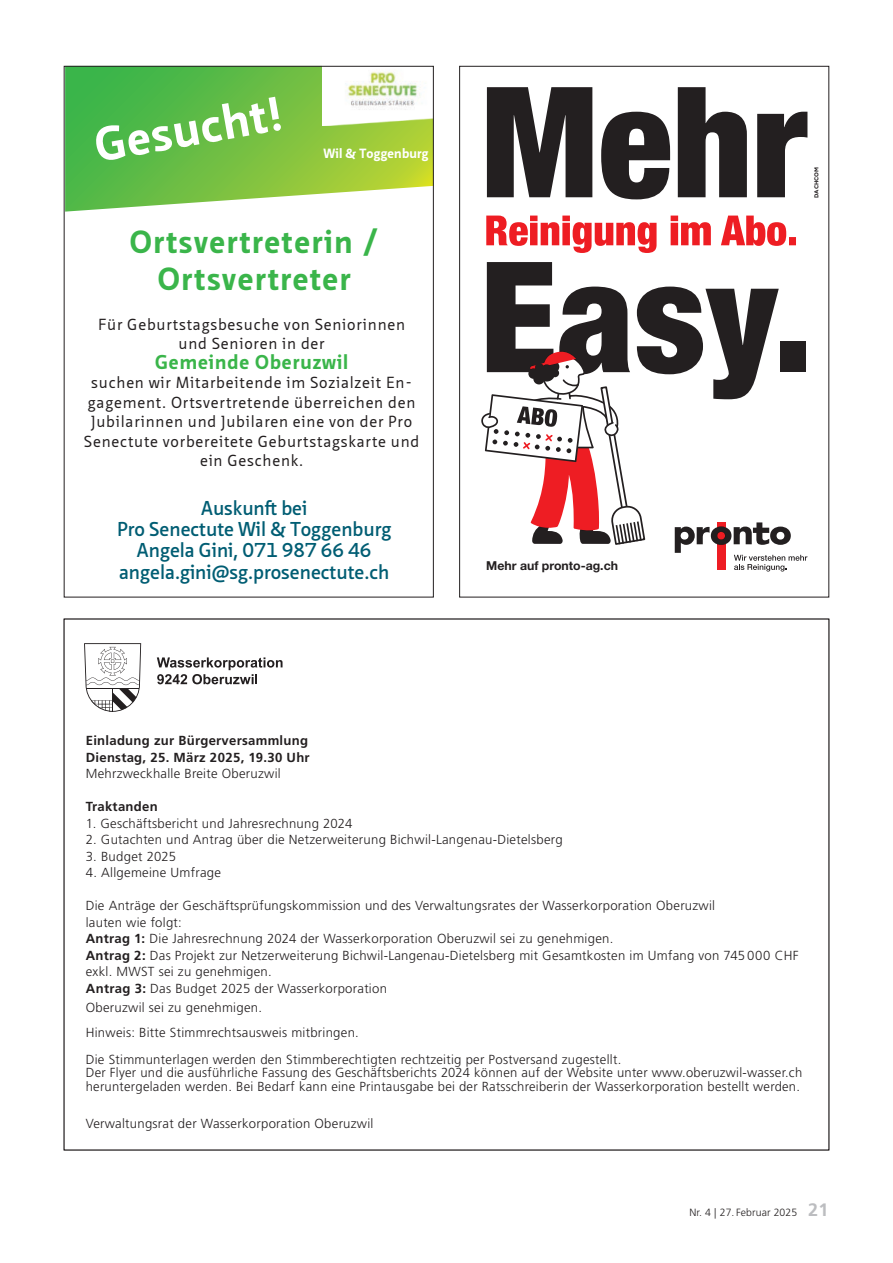
<style>
.page{position:relative;width:893px;height:1263px;background:#fff}
.page>*{position:absolute;margin:0;border:0;box-sizing:border-box;transform-origin:0 0}
.t1{font:700 46.8px "Neue Sans Pro";color:#fff}
.t2{font:700 31.2px/37.5px "Neue Sans Pro";letter-spacing:.05em;color:#3ab54a;text-align:center}
.t3{font:600 19.5px/21.3px "Neue Sans Pro";color:#005d73;text-align:center}
.t4{font:700 19.5px "Neue Sans Pro";letter-spacing:.05em;color:#3ab54a}
.t5{font:15.6px/19.5px "Neue Sans Pro";letter-spacing:.05em;color:#231f20;text-align:center}
.t6{font:300 13.2px/16.5px "Frutiger LT Std";letter-spacing:.02em;color:#231f20}
.t7{font:700 13.2px/16.5px "Frutiger LT Std";letter-spacing:.02em;color:#231f20}
.t8{font:700 13.05px "Neue Sans Pro";letter-spacing:.015em;color:#fff}
.t9{font:700 12.3px "Helvetica Neue LT Pro";color:#231f20}
.t10{font:300 10.5px "Frutiger LT Std";letter-spacing:.01em;color:#231f20}
.t11{font:700 5.7px "Gotham";letter-spacing:-.01em;color:#231f20}
.s1{font-weight:700}
.s2{font-weight:700;font-size:18px;color:#bcbdc0}
</style>
<div class="page">
<svg style="left:487px;top:87px;width:320px;height:112px"></svg>
<svg style="left:486px;top:216px;width:310px;height:37px"></svg>
<svg style="left:481px;top:262px;width:326px;height:309px"></svg>
<svg style="left:84px;top:643px;width:57px;height:69px"></svg>
<svg style="left:157px;top:657px;width:126px;height:27px"></svg>
<svg style="left:66px;top:68px;width:366px;height:119px;background:#6dbf42"></svg>
<svg style="left:66px;top:187px;width:351px;height:25px"></svg>
<img style="left:322px;top:68px;width:110px;height:57px">
<h1 class="t1" style="left:90px;top:116px;width:191px;rotate:-10deg">Gesucht!</h1>
<p class="t8" style="left:323px;top:145px;width:107px">Wil &amp; Toggenburg</p>
<h2 class="t2" style="left:130px;top:222px;width:251px">Ortsvertreterin /<br>Ortsvertreter</h2>
<p class="t5" style="left:98px;top:314px;width:309px">Für Geburtstagsbesuche von Seniorinnen und Senioren in der</p>
<h3 class="t4" style="left:155px;top:349px;width:195px">Gemeinde Oberuzwil</h3>
<p class="t5" style="left:84px;top:373px;width:337px">suchen wir Mitarbeitende im Sozialzeit En&shy;gagement. Ortsvertretende überreichen den Jubilarinnen und Jubilaren eine von der Pro Senectute vorbereitete Geburtstagskarte und ein Geschenk.</p>
<h3 class="t3" style="left:117px;top:497px;width:276px">Auskunft bei<br>Pro Senectute Wil &amp; Toggenburg<br>Angela Gini, 071 987 66 46 angela.gini@sg.prosenectute.ch</h3>
<p class="t9" style="left:486px;top:558px;width:133px">Mehr auf pronto-ag.ch</p>
<p class="t11" style="left:813px;top:198px;width:32px;rotate:-90deg">DACHCOM</p>
<p class="t7" style="left:86px;top:733px;width:225px">Einladung zur Bürgerversammlung<br>Dienstag, 25. März 2025, 19.30 Uhr</p>
<p class="t6" style="left:86px;top:766px;width:197px">Mehrzweckhalle Breite Oberuzwil</p>
<p class="t7" style="left:86px;top:799px;width:73px">Traktanden</p>
<p class="t6" style="left:86px;top:815px;width:268px">1. Geschäftsbericht und Jahresrechnung 2024</p>
<p class="t6" style="left:86px;top:832px;width:478px">2. Gutachten und Antrag über die Netzerweiterung Bichwil-Langenau-Dietelsberg</p>
<p class="t6" style="left:86px;top:848px;width:92px">3. Budget 2025</p>
<p class="t6" style="left:86px;top:865px;width:137px">4. Allgemeine Umfrage</p>
<p class="t6" style="left:86px;top:898px;width:714px">Die Anträge der Geschäftsprüfungskommission und des Verwaltungsrates der Wasserkorporation Oberuzwil<br>lauten wie folgt:<br><span class="s1">Antrag 1:</span> Die Jahresrechnung 2024 der Wasserkorporation Oberuzwil sei zu genehmigen.<br><span class="s1">Antrag 2:</span> Das Projekt zur Netzerweiterung Bichwil-Langenau-Dietelsberg mit Gesamtkosten im Umfang von 745 000 CHF exkl. MWST sei zu genehmigen.<br><span class="s1">Antrag 3:</span> Das Budget 2025 der Wasserkorporation</p>
<p class="t6" style="left:86px;top:995px;width:275px;line-height:25px">Oberuzwil sei zu genehmigen.<br>Hinweis: Bitte Stimmrechtsausweis mitbringen.</p>
<p class="t6" style="left:86px;top:1053px;width:718px;line-height:13.5px">Die Stimmunterlagen werden den Stimmberechtigten rechtzeitig per Postversand zugestellt.<br>Der Flyer und die ausführliche Fassung des Geschäftsberichts 2024 können auf der Website unter www.oberuzwil-wasser.ch heruntergeladen werden. Bei Bedarf kann eine Printausgabe bei der Ratsschreiberin der Wasserkorporation bestellt werden.</p>
<p class="t6" style="left:86px;top:1116px;width:289px">Verwaltungsrat der Wasserkorporation Oberuzwil</p>
<p class="t10" style="left:689px;top:1207px;width:140px">Nr. 4 | 27. Februar 2025 <span class="s2">21</span></p>
</div>
